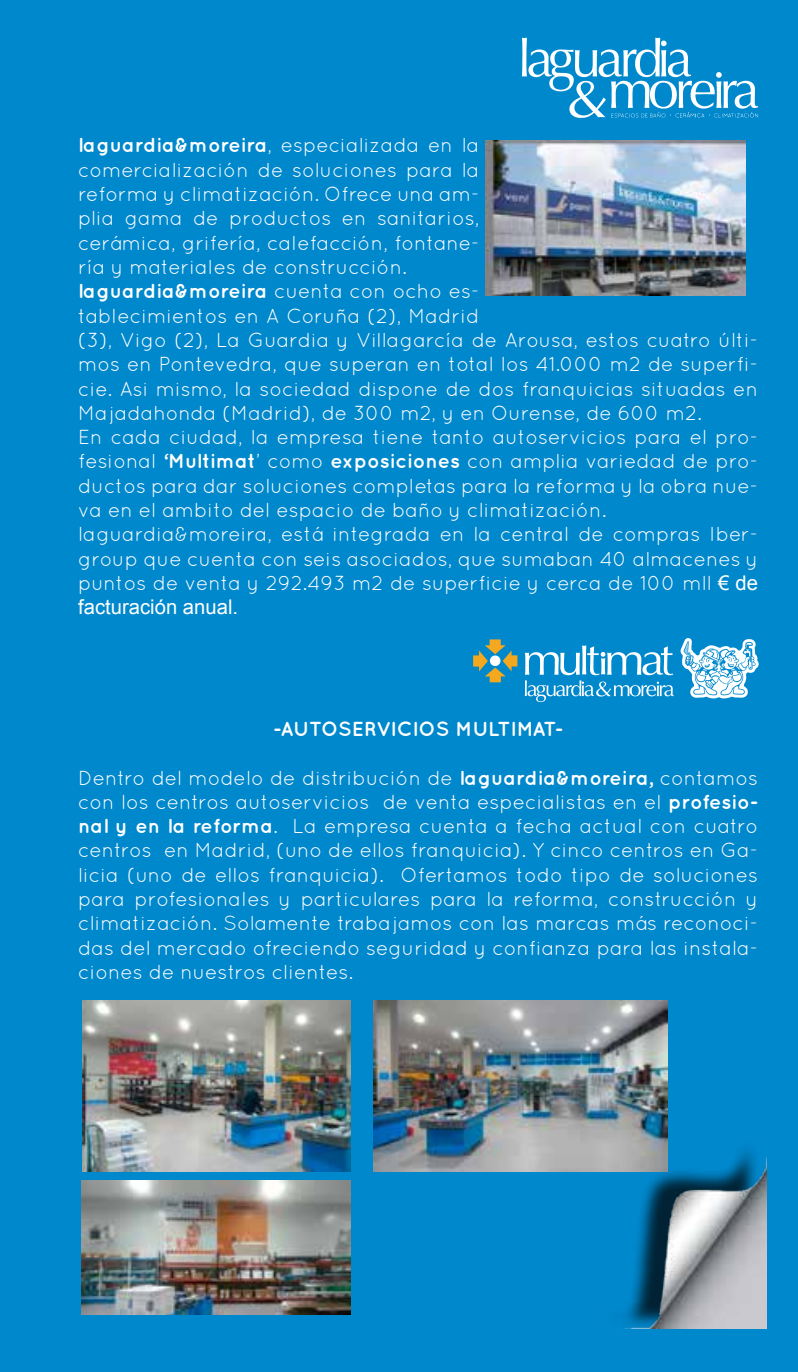
<style>
.page{position:relative;width:798px;height:1372px;background:#fff}
.page>*{position:absolute;margin:0;border:0;box-sizing:border-box;transform-origin:0 0}
.t1{font:20.25px/24.3px "Quicksand";color:#fff}
.t2{font:700 20.25px "Quicksand";letter-spacing:-.005em;color:#fff}
.t3{font:20.25px "Arial";color:#fff}
.s1{font-weight:700}
.s2{font-family:"Arial"}
</style>
<div class="page">
<div style="left:0;top:0;width:797px;height:1371px;background:#0088cd"></div>
<img style="left:373px;top:1000px;width:293px;height:170px">
<img style="left:82px;top:1000px;width:268px;height:170px">
<img style="left:81px;top:1180px;width:269px;height:134px">
<svg style="left:521px;top:38px;width:236px;height:80px"></svg>
<svg style="left:473px;top:639px;width:44px;height:43px"></svg>
<div style="left:489px;top:655px;width:11px;height:11px;background:#fff;border-radius:50%"></div>
<svg style="left:524px;top:645px;width:149px;height:57px"></svg>
<svg style="left:680px;top:638px;width:78px;height:60px"></svg>
<img style="left:485px;top:140px;width:260px;height:155px">
<div style="left:597px;top:1135px;width:162px;height:194px;background:#000;opacity:.75"></div>
<img style="left:608px;top:1120px;width:157px;height:208px">
<p class="t1" style="left:78px;top:133px;width:681px"><span class="s1">laguardia&amp;moreira</span>, especializada en la<br>comercialización de soluciones para la<br>reforma y climatización. Ofrece una am-<br>plia gama de productos en sanitarios,<br>cerámica, grifería, calefacción, fontane-<br>ría y materiales de construcción.<br><span class="s1">laguardia&amp;moreira</span> cuenta con ocho es-<br>tablecimientos en A Coruña (2), Madrid<br>(3), Vigo (2), La Guardia y Villagarcía de Arousa, estos cuatro últi&shy;mos en Pontevedra, que superan en total los 41.000 m2 de superfi&shy;cie. Asi mismo, la sociedad dispone de dos franquicias situadas en Majadahonda (Madrid), de 300 m2, y en Ourense, de 600 m2.<br>En cada ciudad, la empresa tiene tanto autoservicios para el pro&shy;fesional <span class="s1">‘Multimat</span>’ como <span class="s1">exposiciones</span> con amplia variedad de pro&shy;ductos para dar soluciones completas para la reforma y la obra nue&shy;va en el ambito del espacio de baño y climatización. laguardia&amp;moreira, está integrada en la central de compras Iber&shy;group que cuenta con seis asociados, que sumaban 40 almacenes y puntos de venta y 292.493 m2 de superficie y cerca de 100 mll <span class="s2">€ de</span></p>
<p class="t3" style="left:78px;top:594px;width:161px">facturación anual.</p>
<p class="t2" style="left:273px;top:716px;width:291px">-AUTOSERVICIOS MULTIMAT-</p>
<p class="t1" style="left:78px;top:765px;width:681px;text-align:justify">Dentro del modelo de distribución de <span class="s1">laguardia&amp;moreira,</span> contamos con los centros autoservicios de venta especialistas en el <span class="s1">profesio&shy;nal y en la reforma</span>. La empresa cuenta a fecha actual con cuatro centros en Madrid, (uno de ellos franquicia). Y cinco centros en Ga&shy;licia (uno de ellos franquicia). Ofertamos todo tipo de soluciones para profesionales y particulares para la reforma, construcción y climatización. Solamente trabajamos con las marcas más reconoci&shy;das del mercado ofreciendo seguridad y confianza para las instala&shy;ciones de nuestros clientes.</p>
</div>
